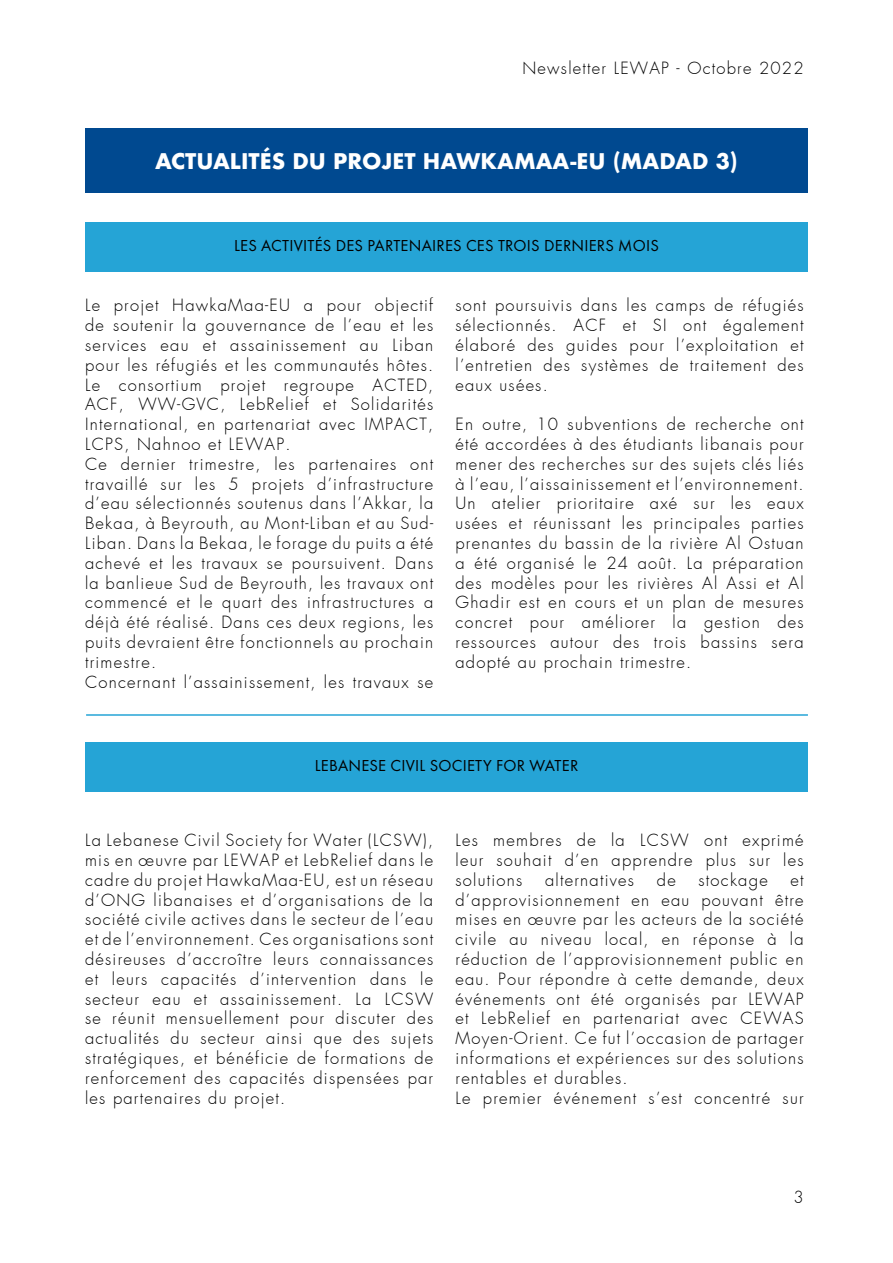
<style>
.page{position:relative;width:893px;height:1263px;background:#fff}
.page>*{position:absolute;margin:0;border:0;box-sizing:border-box;transform-origin:0 0}
.t1{font:700 21px "Futura";color:#fff}
.t2{font:300 16.5px/19.8px "Futura";letter-spacing:.075em;color:#000;text-align:justify}
.t3{font:16.5px "Futura SCTOT";letter-spacing:.015em;color:#000}
</style>
<div class="page">
<hr style="left:86px;top:714px;width:722px;height:2px;background:#25a4d6">
<div style="left:85px;top:128px;width:723px;height:65px;background:#004990"></div>
<div style="left:85px;top:222px;width:723px;height:50px;background:#25a4d6"></div>
<div style="left:85px;top:742px;width:723px;height:50px;background:#25a4d6"></div>
<p class="t2" style="left:522px;top:58px;width:283px">Newsletter LEWAP - Octobre 2022</p>
<p class="t1" style="left:155px;top:146px;width:584px">ACTUALITÉS DU PROJET HAWKAMAA-EU (MADAD 3)</p>
<p class="t3" style="left:234px;top:236px;width:426px">LES ACTIVITÉS DES PARTENAIRES CES TROIS DERNIERS MOIS</p>
<p class="t2" style="left:85px;top:296px;width:350px;text-align:left">Le projet HawkaMaa-EU a pour objectif de soutenir la gouvernance de l’eau et les services eau et assainissement au Liban pour les réfugiés et les communautés hôtes.<br>Le consortium projet regroupe ACTED, ACF, WW-GVC, LebRelief et Solidarités International, en partenariat avec IMPACT, LCPS, Nahnoo et LEWAP.<br>Ce dernier trimestre, les partenaires ont travaillé sur les 5 projets d’infrastructure d’eau sélectionnés soutenus dans l’Akkar, la Bekaa, à Beyrouth, au Mont-Liban et au Sud-Liban. Dans la Bekaa, le forage du puits a été achevé et les travaux se poursuivent. Dans la banlieue Sud de Beyrouth, les travaux ont commencé et le quart des infrastructures a déjà été réalisé. Dans ces deux regions, les puits devraient être fonctionnels au prochain trimestre.<br>Concernant l’assainissement, les travaux se</p>
<p class="t2" style="left:455px;top:296px;width:350px">sont poursuivis dans les camps de réfugiés sélectionnés. ACF et SI ont également élaboré des guides pour l’exploitation et l’entretien des systèmes de traitement des eaux usées.</p>
<p class="t2" style="left:455px;top:414px;width:350px">En outre, 10 subventions de recherche ont été accordées à des étudiants libanais pour mener des recherches sur des sujets clés liés à l’eau, l’aissainissement et l’environnement.<br>Un atelier prioritaire axé sur les eaux usées et réunissant les principales parties prenantes du bassin de la rivière Al Ostuan a été organisé le 24 août. La préparation des modèles pour les rivières Al Assi et Al Ghadir est en cours et un plan de mesures concret pour améliorer la gestion des ressources autour des trois bassins sera adopté au prochain trimestre.</p>
<p class="t3" style="left:315px;top:756px;width:265px">LEBANESE CIVIL SOCIETY FOR WATER</p>
<p class="t2" style="left:85px;top:830px;width:350px">La Lebanese Civil Society for Water (LCSW), mis en œuvre par LEWAP et LebRelief dans le cadre du projet HawkaMaa-EU, est un réseau d’ONG libanaises et d’organisations de la société civile actives dans le secteur de l’eau et de l’environnement. Ces organisations sont désireuses d’accroître leurs connaissances et leurs capacités d’intervention dans le secteur eau et assainissement. La LCSW se réunit mensuellement pour discuter des actualités du secteur ainsi que des sujets stratégiques, et bénéficie de formations de renforcement des capacités dispensées par les partenaires du projet.</p>
<p class="t2" style="left:455px;top:830px;width:350px">Les membres de la LCSW ont exprimé leur souhait d’en apprendre plus sur les solutions</p>
<p class="t2" style="left:545px;top:870px;width:90px">alternatives</p>
<p class="t2" style="left:657px;top:870px;width:20px">de</p>
<p class="t2" style="left:698px;top:870px;width:71px">stockage</p>
<p class="t2" style="left:455px;top:870px;width:350px;text-align:left;text-indent:335px">et d’approvisionnement en eau pouvant être mises en œuvre par les acteurs de la société civile au niveau local, en réponse à la réduction de l’approvisionnement public en eau. Pour répondre à cette demande, deux événements ont été organisés par LEWAP et LebRelief en partenariat avec CEWAS Moyen-Orient. Ce fut l’occasion de partager informations et expériences sur des solutions rentables et durables.<br>Le premier événement s’est concentré sur</p>
<p class="t2" style="left:793px;top:1187px;width:12px">3</p>
</div>
